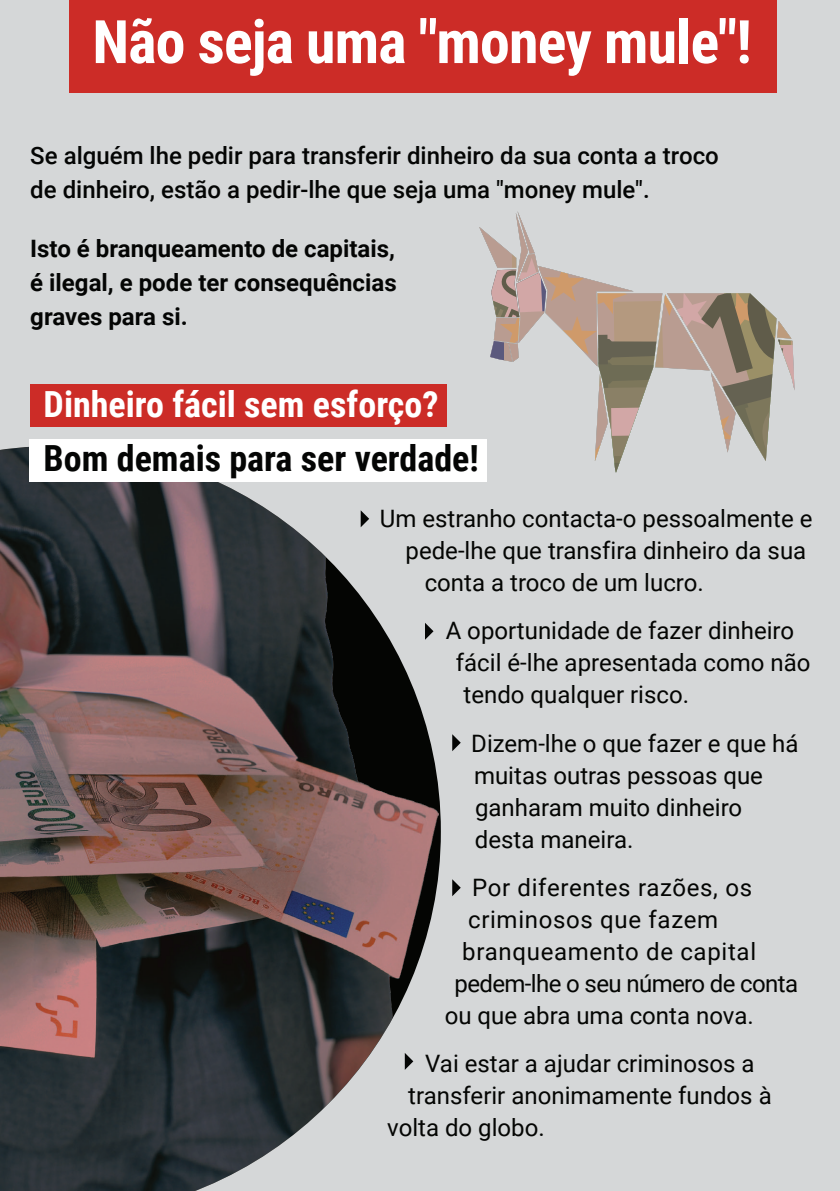
<style>
.page{position:relative;width:840px;height:1191px;background:#fff}
.page>*{position:absolute;margin:0;border:0;box-sizing:border-box;transform-origin:0 0}
.t1{font:700 60px "Roboto Condensed";letter-spacing:-.015em;color:#fff}
.t2{font:700 36px "Roboto Condensed";color:#fff}
.t3{font:700 36px "Roboto Condensed";color:#040504}
.t4{font:24px/32px "Roboto";color:#040503}
.t5{font:500 24px/34px "Roboto";color:#040504}
.t6{font:700 24px/34px "Roboto";color:#040504;text-align:justify}
.t7{font:24px "Roboto";letter-spacing:.03em;color:#040503}
.t8{font:24px "Roboto";letter-spacing:-.025em;color:#040503}
</style>
<div class="page">
<div style="left:0;top:0;width:839px;height:1191px;background:#d5d7d8"></div>
<img style="left:0;top:446px;width:438px;height:745px">
<svg style="left:479px;top:211px;width:315px;height:261px"></svg>
<div style="left:29px;top:438px;width:457px;height:43px;background:#fff"></div>
<svg style="left:360px;top:510px;width:9px;height:17px"></svg>
<svg style="left:425px;top:623px;width:8px;height:17px"></svg>
<svg style="left:452px;top:734px;width:8px;height:17px"></svg>
<svg style="left:452px;top:879px;width:8px;height:17px"></svg>
<svg style="left:404px;top:1052px;width:9px;height:17px"></svg>
<div style="left:69px;top:0;width:707px;height:93px;background:#cc2c27"></div>
<div style="left:31px;top:385px;width:415px;height:42px;background:#cc2c27"></div>
<h1 class="t1" style="left:92px;top:0;width:660px">Não seja uma "money mule"!</h1>
<p class="t5" style="left:30px;top:138px;width:689px">Se alguém lhe pedir para transferir dinheiro da sua conta a troco de dinheiro, estão a pedir-lhe que seja uma "money mule".</p>
<p class="t6" style="left:30px;top:230px;width:368px">Isto é branqueamento de capitais, é ilegal, e pode ter consequências graves para si.</p>
<h2 class="t2" style="left:44px;top:379px;width:396px">Dinheiro fácil sem esforço?</h2>
<h2 class="t3" style="left:44px;top:433px;width:436px">Bom demais para ser verdade!</h2>
<p class="t4" style="left:379px;top:502px;width:434px">Um estranho contacta-o pessoalmente e</p>
<p class="t4" style="left:405px;top:534px;width:402px">pede-lhe que transfira dinheiro da sua</p>
<p class="t4" style="left:424px;top:566px;width:280px">conta a troco de um lucro.</p>
<p class="t4" style="left:445px;top:614px;width:350px">A oportunidade de fazer dinheiro</p>
<p class="t4" style="left:455px;top:646px;width:356px">fácil é-lhe apresentada como não</p>
<p class="t4" style="left:463px;top:678px;width:227px">tendo qualquer risco.</p>
<p class="t4" style="left:471px;top:726px;width:328px">Dizem-lhe o que fazer e que há muitas outras pessoas que ganharam muito dinheiro desta maneira.</p>
<p class="t7" style="left:472px;top:870px;width:281px">Por diferentes razões, os</p>
<p class="t7" style="left:468px;top:902px;width:251px">criminosos que fazem</p>
<p class="t7" style="left:462px;top:934px;width:295px">branqueamento de capital</p>
<p class="t8" style="left:454px;top:966px;width:345px">pedem-lhe o seu número de conta</p>
<p class="t4" style="left:444px;top:998px;width:310px">ou que abra uma conta nova.</p>
<p class="t4" style="left:425px;top:1046px;width:331px">Vai estar a ajudar criminosos a</p>
<p class="t4" style="left:408px;top:1078px;width:365px">transferir anonimamente fundos à</p>
<p class="t4" style="left:387px;top:1110px;width:159px">volta do globo.</p>
</div>
